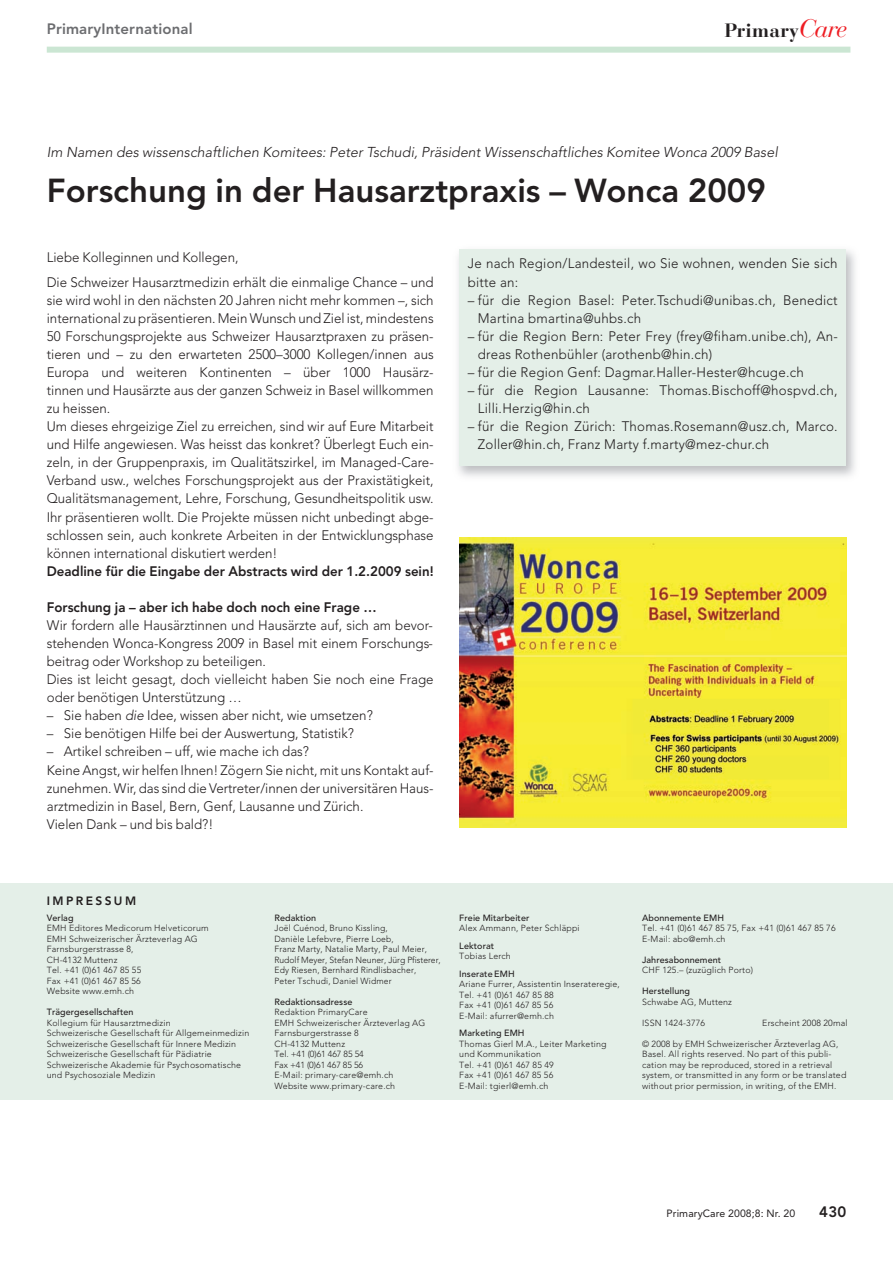
<style>
.page{position:relative;width:893px;height:1263px;background:#fff}
.page>*{position:absolute;margin:0;border:0;box-sizing:border-box;transform-origin:0 0}
.t1{font:800 33px "Avenir";color:#231f20}
.t2{font:700 19.2px "Bauer Bodoni";letter-spacing:.01em;color:#231f20}
.t3{font:800 15px "Avenir";letter-spacing:.01em;color:#6c6d70}
.t4{font:800 15px "Avenir";color:#231f20}
.t5{font:300 14.25px "Avenir";letter-spacing:.005em;color:#231f20}
.t6{font:300 13.65px/18.1px "Avenir";color:#231f20}
.t7{font:300 13.65px/18.1px "Avenir";letter-spacing:.02em;color:#231f20}
.t8{font:800 13.65px "Avenir";color:#231f20}
.t9{font:800 12px "Avenir";letter-spacing:.2em;color:#231f20}
.t10{font:10.5px "Avenir";letter-spacing:.01em;color:#231f20}
.t11{font:500 9px "Avenir";letter-spacing:.01em;color:#231f20}
.t12{font:300 8.85px/10.5px "Avenir";letter-spacing:.02em;color:#231f20}
.s1{font-weight:400;font-style:italic;font-size:25.2px;color:#ee1d23}
</style>
<div class="page">
<div style="left:47px;top:47px;width:803px;height:6px;background:#cbe6d3"></div>
<div style="left:459px;top:249px;width:387px;height:217px;background:#e4efe8"></div>
<div style="left:0;top:884px;width:893px;height:216px;background:#e4efe8"></div>
<img style="left:460px;top:538px;width:386px;height:290px">
<p class="t3" style="left:47px;top:23px;width:147px">PrimaryInternational</p>
<h2 class="t2" style="left:725px;top:19px;width:124px">Primary<span class="s1">Care</span></h2>
<p class="t5" style="left:47px;top:147px;width:734px">Im Namen des wissenschaftlichen Komitees: Peter Tschudi, Präsident Wissenschaftliches Komitee Wonca 2009 Basel</p>
<h1 class="t1" style="left:47px;top:177px;width:721px">Forschung in der Hausarztpraxis – Wonca 2009</h1>
<p class="t6" style="left:47px;top:246px;width:388px;line-height:24.9px">Liebe Kolleginnen und Kollegen,<br>Die Schweizer Hausarztmedizin erhält die einmalige Chance – und</p>
<p class="t6" style="left:47px;top:292px;width:388px">sie wird wohl in den nächsten 20 Jahren nicht mehr kommen –, sich international zu präsentieren. Mein Wunsch und Ziel ist, mindestens 50 Forschungsprojekte aus Schweizer Hausarztpraxen zu präsen&shy;tieren und – zu den erwarteten 2500–3000 Kollegen/innen aus Europa und weiteren Kontinenten – über 1000 Hausärz&shy;t innen und Hausärzte aus der ganzen Schweiz in Basel willkommen zu heissen.<br>Um dieses ehrgeizige Ziel zu erreichen, sind wir auf Eure Mitarbeit und Hilfe angewiesen. Was heisst das konkret? Überlegt Euch ein&shy;zeln, in der Gruppenpraxis, im Qualitätszirkel, im Managed-Care-Verband usw., welches Forschungsprojekt aus der Praxistätigkeit, Qualitätsmanagement, Lehre, Forschung, Gesundheitspolitik usw.<br>Ihr präsentieren wollt. Die Projekte müssen nicht unbedingt abge&shy;schlossen sein, auch konkrete Arbeiten in der Entwicklungsphase können international diskutiert werden!</p>
<p class="t8" style="left:47px;top:565px;width:388px">Deadline für die Eingabe der Abstracts wird der 1.2.2009 sein!</p>
<p class="t8" style="left:47px;top:602px;width:332px">Forschung ja – aber ich habe doch noch eine Frage …</p>
<p class="t6" style="left:47px;top:617px;width:388px">Wir fordern alle Hausärztinnen und Hausärzte auf, sich am bevor&shy;stehenden Wonca-Kongress 2009 in Basel mit einem Forschungs&shy;beitrag oder Workshop zu beteiligen.<br>Dies ist leicht gesagt, doch vielleicht haben Sie noch eine Frage oder benötigen Unterstützung …</p>
<p class="t6" style="left:47px;top:708px;width:328px">– Sie haben dieIdee, wissen aber nicht, wie umsetzen?</p>
<p class="t6" style="left:47px;top:726px;width:309px">– Sie benötigen Hilfe bei der Auswertung, Statistik?</p>
<p class="t6" style="left:47px;top:744px;width:388px">– Artikel schreiben – uff, wie mache ich das?<br>Keine Angst, wir helfen Ihnen! Zögern Sie nicht, mit uns Kontakt auf&shy;zunehmen. Wir, das sind die Vertreter/innen der universitären Haus&shy;arztmedizin in Basel, Bern, Genf, Lausanne und Zürich.<br>Vielen Dank – und bis bald?!</p>
<p class="t7" style="left:468px;top:256px;width:371px">Je nach Region/Landesteil, wo Sie wohnen, wenden Sie sich bitte an:</p>
<p class="t7" style="left:478px;top:292px;width:361px;text-indent:-10px">– für die Region Basel: Peter.Tschudi@unibas.ch, Benedict<br>Martina bmartina@uhbs.ch</p>
<p class="t7" style="left:478px;top:328px;width:362px;text-indent:-10px">– für die Region Bern: Peter Frey (frey@fiham.unibe.ch), An&shy;dreas Rothenbühler (arothenb@hin.ch)</p>
<p class="t7" style="left:468px;top:364px;width:338px">– für die Region Genf: Dagmar.Haller-Hester@hcuge.ch</p>
<p class="t7" style="left:478px;top:382px;width:361px;text-indent:-10px">– für die Region Lausanne: Thomas.Bischoff@hospvd.ch,<br>Lilli.Herzig@hin.ch</p>
<p class="t7" style="left:478px;top:419px;width:361px;text-indent:-10px">– für die Region Zürich: Thomas.Rosemann@usz.ch, Marco.<br>Zoller@hin.ch, Franz Marty f.marty@mez-chur.ch</p>
<p class="t9" style="left:47px;top:896px;width:91px">IMPRESSUM</p>
<p class="t11" style="left:47px;top:914px;width:28px">Verlag</p>
<p class="t12" style="left:47px;top:923px;width:163px">EMH Editores Medicorum Helveticorum<br>EMH Schweizerischer Ärzteverlag AG<br>Farnsburgerstrasse 8,<br>CH-4132 Muttenz<br>Tel. +41 (0)61 467 85 55<br>Fax +41 (0)61 467 85 56<br>Website www.emh.ch</p>
<p class="t11" style="left:47px;top:1008px;width:88px">Trägergesellschaften</p>
<p class="t12" style="left:47px;top:1018px;width:204px">Kollegium für Hausarztmedizin<br>Schweizerische Gesellschaft für Allgemeinmedizin Schweizerische Gesellschaft für Innere Medizin Schweizerische Gesellschaft für Pädiatrie Schweizerische Akademie für Psychosomatische und Psychosoziale Medizin</p>
<p class="t11" style="left:274px;top:914px;width:43px">Redaktion</p>
<p class="t12" style="left:274px;top:923px;width:168px">Joël Cuénod, Bruno Kissling,<br>Danièle Lefebvre, Pierre Loeb,<br>Franz Marty, Natalie Marty, Paul Meier, Rudolf Meyer, Stefan Neuner, Jürg Pfisterer, Edy Riesen, Bernhard Rindlisbacher,<br>Peter Tschudi, Daniel Widmer</p>
<p class="t11" style="left:274px;top:998px;width:80px">Redaktionsadresse</p>
<p class="t12" style="left:274px;top:1007px;width:152px">Redaktion PrimaryCare<br>EMH Schweizerischer Ärzteverlag AG<br>Farnsburgerstrasse 8<br>CH-4132 Muttenz<br>Tel. +41 (0)61 467 85 54<br>Fax +41 (0)61 467 85 56<br>E-Mail: primary-care@emh.ch<br>Website www.primary-care.ch</p>
<p class="t11" style="left:459px;top:914px;width:72px">Freie Mitarbeiter</p>
<p class="t12" style="left:459px;top:923px;width:122px">Alex Ammann, Peter Schläppi</p>
<p class="t11" style="left:459px;top:942px;width:36px">Lektorat</p>
<p class="t12" style="left:459px;top:952px;width:53px">Tobias Lerch</p>
<p class="t11" style="left:459px;top:970px;width:57px">Inserate EMH</p>
<p class="t12" style="left:459px;top:980px;width:162px">Ariane Furrer, Assistentin Inserateregie,<br>Tel. +41 (0)61 467 85 88<br>Fax +41 (0)61 467 85 56<br>E-Mail: afurrer@emh.ch</p>
<p class="t11" style="left:459px;top:1029px;width:67px">Marketing EMH</p>
<p class="t12" style="left:459px;top:1039px;width:149px">Thomas Gierl M.A., Leiter Marketing und Kommunikation<br>Tel. +41 (0)61 467 85 49<br>Fax +41 (0)61 467 85 56<br>E-Mail: tgierl@emh.ch</p>
<p class="t11" style="left:642px;top:914px;width:83px">Abonnemente EMH</p>
<p class="t12" style="left:642px;top:923px;width:195px">Tel. +41 (0)61 467 85 75, Fax +41 (0)61 467 85 76<br>E-Mail: abo@emh.ch</p>
<p class="t11" style="left:642px;top:956px;width:81px">Jahresabonnement</p>
<p class="t12" style="left:642px;top:965px;width:113px">CHF 125.– (zuzüglich Porto)</p>
<p class="t11" style="left:642px;top:987px;width:49px">Herstellung</p>
<p class="t12" style="left:642px;top:997px;width:91px">Schwabe AG, Muttenz</p>
<p class="t12" style="left:642px;top:1018px;width:65px">ISSN 1424-3776</p>
<p class="t12" style="left:762px;top:1018px;width:87px">Erscheint 2008 20mal</p>
<p class="t12" style="left:642px;top:1039px;width:206px">© 2008 by EMH Schweizerischer Ärzteverlag AG, Basel. All rights reserved. No part of this publi&shy;cation may be reproduced, stored in a retrieval system, or transmitted in any form or be translated without prior permission, in writ ing, of the EMH.</p>
<p class="t10" style="left:667px;top:1209px;width:130px">PrimaryCare 2008;8: Nr. 20</p>
<p class="t4" style="left:819px;top:1206px;width:28px">430</p>
</div>
